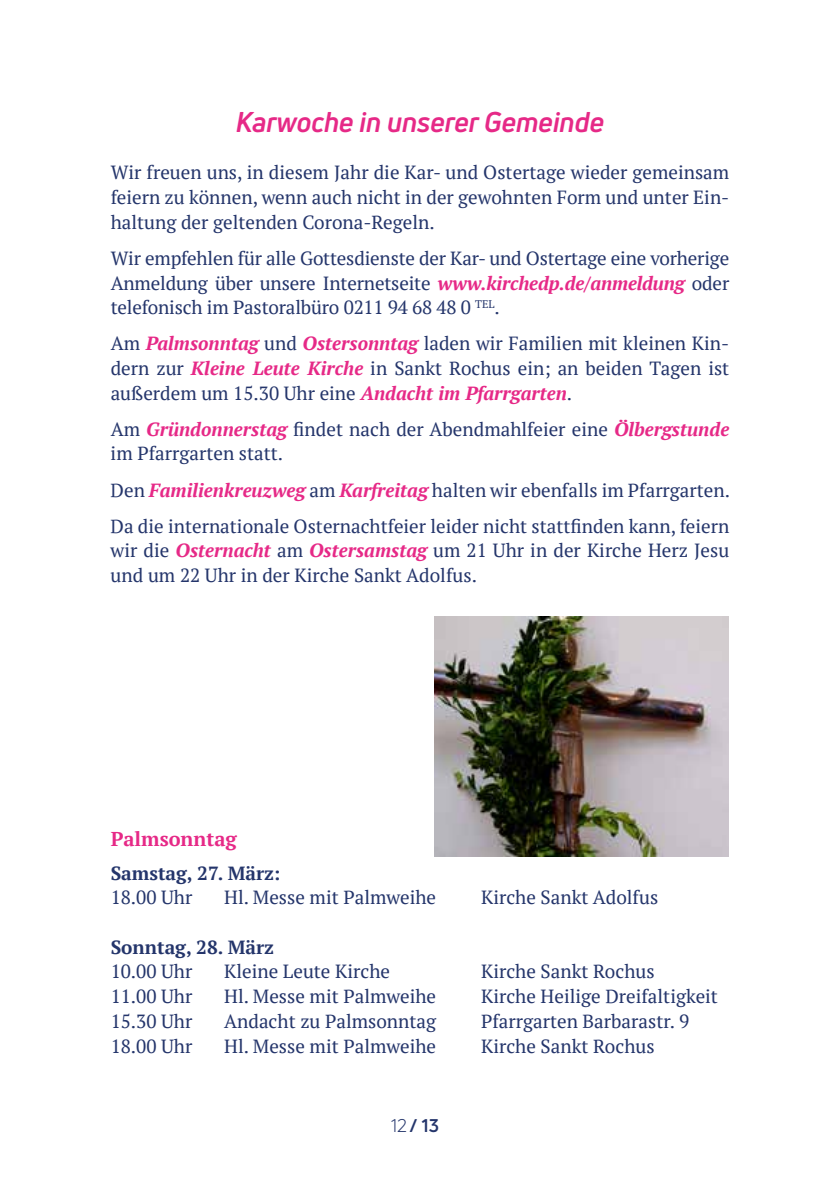
<style>
.page{position:relative;width:840px;height:1191px;background:#fff}
.page>*{position:absolute;margin:0;border:0;box-sizing:border-box;transform-origin:0 0}
.t1{font:italic 700 28px "Uni Neue";color:#e62987}
.t2{font:700 20px "PT Serif";color:#e62987}
.t3{font:19px/24.6px "PT Serif";color:#24356b;text-align:justify}
.t4{font:700 19px "PT Serif";color:#24356b}
.t5{font:700 18px "Uni Neue";color:#24356b}
.s1{font-weight:700;font-style:italic;color:#e62987}
.s2{font-weight:400}
</style>
<div class="page">
<img style="left:434px;top:616px;width:294px;height:240px">
<h1 class="t1" style="left:236px;top:104px;width:369px">Karwoche in unserer Gemeinde</h1>
<p class="t3" style="left:111px;top:160px;width:620px">Wir freuen uns, in diesem Jahr die Kar- und Ostertage wieder gemeinsam feiern zu können, wenn auch nicht in der gewohnten Form und unter Ein&shy;haltung der geltenden Corona-Regeln.</p>
<p class="t3" style="left:111px;top:245px;width:619px">Wir empfehlen für alle Gottesdienste der Kar- und Ostertage eine vorherige Anmeldung über unsere Internetseite <span class="s1">www.kirchedp.de/anmeldung</span> oder telefonisch im Pastoralbüro 0211 94 68 48 0 <sup>TEL</sup>.</p>
<p class="t3" style="left:111px;top:331px;width:619px">Am <span class="s1">Palmsonntag</span> und <span class="s1">Ostersonntag</span> laden wir Familien mit kleinen Kin&shy;dern zur <span class="s1">Kleine Leute Kirche</span> in Sankt Rochus ein; an beiden Tagen ist außerdem um 15.30 Uhr eine <span class="s1">Andacht im Pfarrgarten</span>.</p>
<p class="t3" style="left:111px;top:416px;width:619px">Am <span class="s1">Gründonnerstag</span> findet nach der Abendmahlfeier eine <span class="s1">Ölbergstunde </span>im Pfarrgarten statt.</p>
<p class="t3" style="left:111px;top:471px;width:620px;line-height:36px">Den <span class="s1">Familienkreuzweg</span> am <span class="s1">Karfreitag</span> halten wir ebenfalls im Pfarrgarten.<br>Da die internationale Osternachtfeier leider nicht stattfinden kann, feiern</p>
<p class="t3" style="left:111px;top:538px;width:619px">wir die <span class="s1">Osternacht</span> am <span class="s1">Ostersamstag</span> um 21 Uhr in der Kirche Herz Jesu und um 22 Uhr in der Kirche Sankt Adolfus.</p>
<p class="t2" style="left:111px;top:825px;width:128px">Palmsonntag</p>
<p class="t4" style="left:111px;top:860px;width:171px">Samstag, 27. März:</p>
<p class="t3" style="left:111px;top:885px;width:83px">18.00 Uhr</p>
<p class="t3" style="left:224px;top:885px;width:213px">Hl. Messe mit Palmweihe</p>
<p class="t3" style="left:481px;top:885px;width:179px">Kirche Sankt Adolfus</p>
<p class="t4" style="left:111px;top:934px;width:165px">Sonntag, 28. März</p>
<p class="t3" style="left:111px;top:959px;width:83px">10.00 Uhr</p>
<p class="t3" style="left:224px;top:959px;width:167px">Kleine Leute Kirche</p>
<p class="t3" style="left:481px;top:959px;width:175px">Kirche Sankt Rochus</p>
<p class="t3" style="left:111px;top:984px;width:83px">11.00 Uhr</p>
<p class="t3" style="left:224px;top:984px;width:213px">Hl. Messe mit Palmweihe</p>
<p class="t3" style="left:481px;top:984px;width:238px">Kirche Heilige Dreifaltigkeit</p>
<p class="t3" style="left:111px;top:1008px;width:83px">15.30 Uhr</p>
<p class="t3" style="left:224px;top:1008px;width:213px">Andacht zu Palmsonntag</p>
<p class="t3" style="left:481px;top:1008px;width:209px">Pfarrgarten Barbarastr. 9</p>
<p class="t3" style="left:111px;top:1033px;width:83px">18.00 Uhr</p>
<p class="t3" style="left:224px;top:1033px;width:213px">Hl. Messe mit Palmweihe</p>
<p class="t3" style="left:481px;top:1033px;width:175px">Kirche Sankt Rochus</p>
<p class="t5" style="left:385px;top:1116px;width:61px"><span class="s2">012</span> / 1303</p>
</div>
